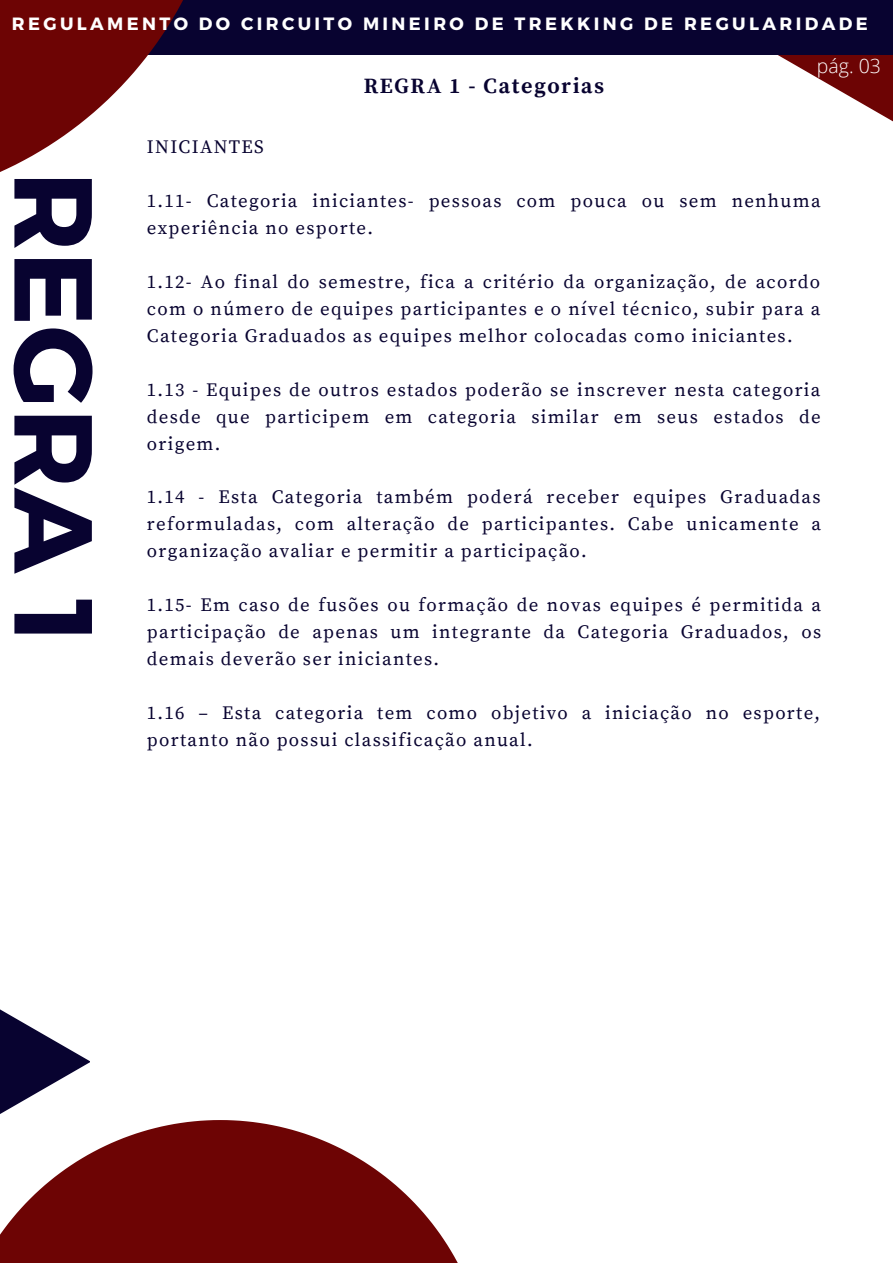
<style>
.page{position:relative;width:893px;height:1264px;background:#fff}
.page>*{position:absolute;margin:0;border:0;box-sizing:border-box;transform-origin:0 0}
.t1{font:700 110.55px "Montserrat";color:#080330}
.t2{font:700 21.75px "Source Serif Pro";letter-spacing:.07em;color:#080330}
.t3{font:300 19.5px "Open Sans";color:#fff}
.t4{font:18.75px/27px "Source Serif Pro";letter-spacing:.07em;color:#080330;text-align:justify}
.t5{font:700 17.7px "Montserrat";letter-spacing:.19em;color:#fff}
</style>
<div class="page">
<svg style="left:743px;top:54px;width:149px;height:67px"></svg>
<div style="left:0;top:0;width:892px;height:54px;background:#080330"></div>
<svg style="left:0;top:0;width:227px;height:172px"></svg>
<svg style="left:0;top:1120px;width:458px;height:142px;fill:#6d0404"></svg>
<svg style="left:0;top:1009px;width:89px;height:197px"></svg>
<p class="t5" style="left:12px;top:13px;width:857px">REGULAMENTO DO CIRCUITO MINEIRO DE TREKKING DE REGULARIDADE</p>
<p class="t1" style="left:126px;top:171px;width:474px;rotate:90deg">REGRA 1</p>
<p class="t2" style="left:364px;top:73px;width:242px">REGRA 1 - Categorias</p>
<p class="t3" style="left:816px;top:52px;width:66px">pág. 03</p>
<p class="t4" style="left:147px;top:134px;width:118px">INICIANTES</p>
<p class="t4" style="left:147px;top:188px;width:675px">1.11- Categoria iniciantes- pessoas com pouca ou sem nenhuma experiência no esporte.</p>
<p class="t4" style="left:147px;top:268px;width:675px">1.12- Ao final do semestre, fica a critério da organização, de acordo com o número de equipes participantes e o nível técnico, subir para a Categoria Graduados as equipes melhor colocadas como iniciantes.</p>
<p class="t4" style="left:147px;top:376px;width:675px">1.13 - Equipes de outros estados poderão se inscrever nesta categoria desde que participem em categoria similar em seus estados de origem.</p>
<p class="t4" style="left:147px;top:484px;width:675px">1.14 - Esta Categoria também poderá receber equipes Graduadas reformuladas, com alteração de participantes. Cabe unicamente a organização avaliar e permitir a participação.</p>
<p class="t4" style="left:147px;top:592px;width:675px">1.15- Em caso de fusões ou formação de novas equipes é permitida a participação de apenas um integrante da Categoria Graduados, os demais deverão ser iniciantes.</p>
<p class="t4" style="left:147px;top:700px;width:674px">1.16 – Esta categoria tem como objetivo a iniciação no esporte, portanto não possui classificação anual.</p>
</div>
